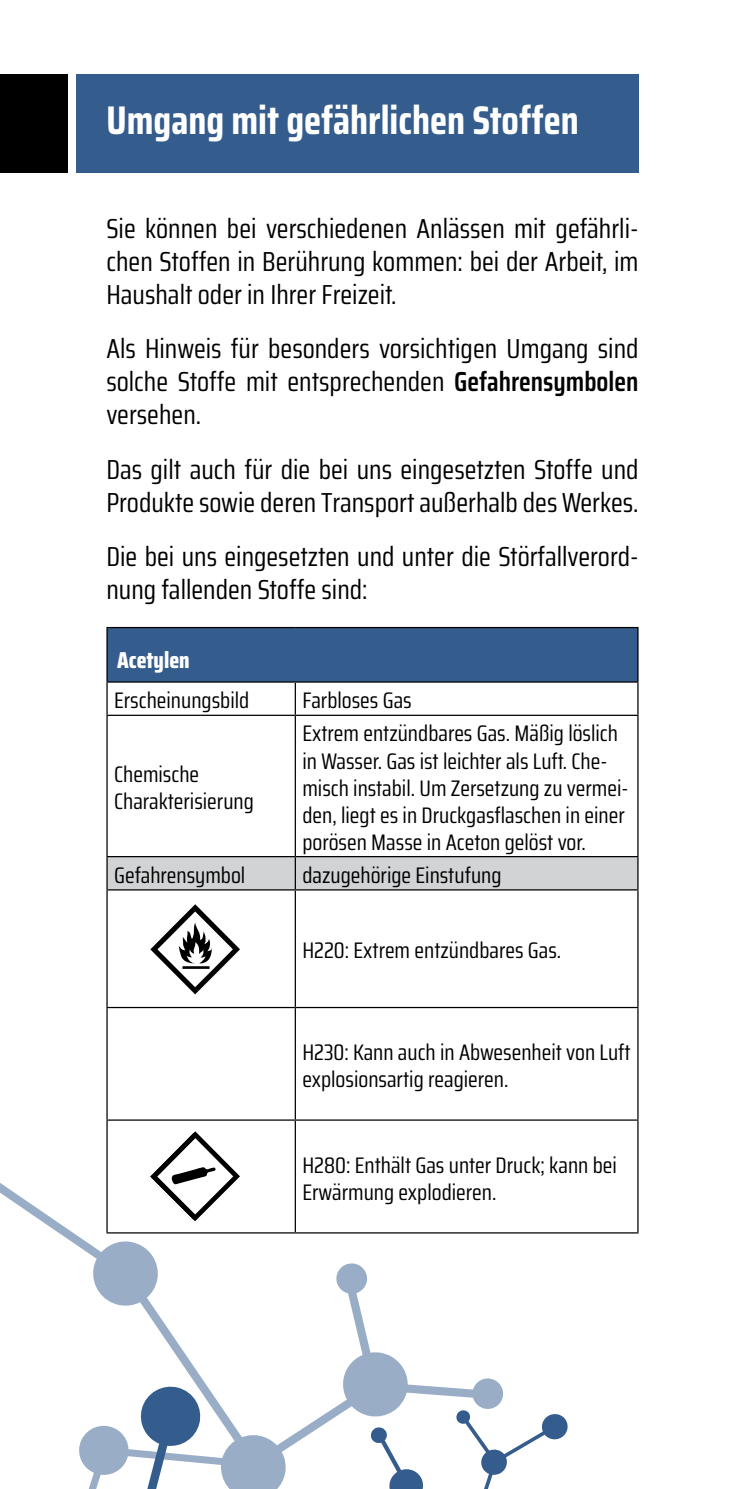
<style>
.page{position:relative;width:745px;height:1489px;background:#fff}
.page>*{position:absolute;margin:0;border:0;box-sizing:border-box;transform-origin:0 0}
.t1{font:700 40px "Saira Condensed";color:#fff}
.t2{font:27.5px/33px "Saira Condensed";color:#000;text-align:justify}
.t3{font:800 23px "Saira Condensed";color:#fff}
.t4{font:22.5px/27px "Saira Condensed";color:#000}
.s1{font-weight:600}
</style>
<div class="page">
<div style="left:76px;top:74px;width:562px;height:98px;background:#345c8d"></div>
<div style="left:0;top:74px;width:67px;height:98px;background:#000"></div>
<svg style="left:0;top:1183px;width:504px;height:200px"></svg>
<svg style="left:79px;top:1383px;width:489px;height:105px"></svg>
<div style="left:107px;top:627px;width:530px;height:55px;background:#345c8d"></div>
<div style="left:108px;top:857px;width:529px;height:32px;background:#d1d3d4"></div>
<hr style="left:106px;top:682px;width:2px;height:32px;background:#000">
<hr style="left:294px;top:682px;width:2px;height:32px;background:#000">
<hr style="left:637px;top:682px;width:1px;height:32px;background:#000">
<hr style="left:106px;top:714px;width:189px;height:2px;background:#000">
<hr style="left:106px;top:716px;width:2px;height:140px;background:#000">
<hr style="left:295px;top:714px;width:343px;height:2px;background:#000">
<hr style="left:294px;top:716px;width:2px;height:140px;background:#000">
<hr style="left:637px;top:716px;width:1px;height:140px;background:#000">
<hr style="left:106px;top:856px;width:189px;height:1px;background:#000">
<hr style="left:106px;top:857px;width:2px;height:32px;background:#000">
<hr style="left:295px;top:856px;width:343px;height:1px;background:#000">
<hr style="left:294px;top:857px;width:2px;height:32px;background:#000">
<hr style="left:637px;top:857px;width:1px;height:32px;background:#000">
<hr style="left:106px;top:889px;width:189px;height:1px;background:#000">
<hr style="left:106px;top:890px;width:2px;height:116px;background:#000">
<hr style="left:295px;top:889px;width:343px;height:1px;background:#000">
<hr style="left:294px;top:890px;width:2px;height:116px;background:#000">
<hr style="left:637px;top:890px;width:1px;height:116px;background:#000">
<hr style="left:106px;top:1006px;width:189px;height:2px;background:#000">
<hr style="left:106px;top:1008px;width:2px;height:111px;background:#000">
<hr style="left:295px;top:1006px;width:343px;height:2px;background:#000">
<hr style="left:294px;top:1008px;width:2px;height:111px;background:#000">
<hr style="left:637px;top:1008px;width:1px;height:111px;background:#000">
<hr style="left:106px;top:1119px;width:189px;height:1px;background:#000">
<hr style="left:106px;top:1120px;width:2px;height:112px;background:#000">
<hr style="left:295px;top:1119px;width:343px;height:1px;background:#000">
<hr style="left:294px;top:1120px;width:2px;height:112px;background:#000">
<hr style="left:637px;top:1120px;width:1px;height:112px;background:#000">
<hr style="left:106px;top:1232px;width:189px;height:1px;background:#000">
<hr style="left:295px;top:1232px;width:343px;height:1px;background:#000">
<hr style="left:106px;top:627px;width:189px;height:1px;background:#000">
<hr style="left:106px;top:628px;width:2px;height:53px;background:#000">
<hr style="left:295px;top:627px;width:343px;height:1px;background:#000">
<hr style="left:637px;top:628px;width:1px;height:53px;background:#000">
<hr style="left:106px;top:681px;width:189px;height:1px;background:#000">
<hr style="left:295px;top:681px;width:343px;height:1px;background:#000">
<svg style="left:150px;top:1131px;width:90px;height:90px"></svg>
<svg style="left:150px;top:904px;width:90px;height:90px"></svg>
<h1 class="t1" style="left:106px;top:90px;width:473px">Umgang mit gefährlichen Stoffen</h1>
<p class="t2" style="left:106px;top:211px;width:533px">Sie können bei verschiedenen Anlässen mit gefährli&shy;chen Stoffen in Berührung kommen: bei der Arbeit, im Haushalt oder in Ihrer Freizeit.</p>
<p class="t2" style="left:106px;top:331px;width:533px">Als Hinweis für besonders vorsichtigen Umgang sind solche Stoffe mit entsprechenden <span class="s1">Gefahrensymbolen </span>versehen.</p>
<p class="t2" style="left:106px;top:452px;width:533px">Das gilt auch für die bei uns eingesetzten Stoffe und<br>Produkte sowie deren Transport außerhalb des Werkes.</p>
<p class="t2" style="left:106px;top:539px;width:533px">Die bei uns eingesetzten und unter die Störfallverord&shy;nung fallenden Stoffe sind:</p>
<p class="t3" style="left:117px;top:642px;width:74px">Acetylen</p>
<p class="t4" style="left:114px;top:686px;width:137px">Erscheinungsbild</p>
<p class="t4" style="left:302px;top:686px;width:111px">Farbloses Gas</p>
<p class="t4" style="left:114px;top:760px;width:141px">Chemische<br>Charakterisierung</p>
<p class="t4" style="left:302px;top:719px;width:327px">Extrem entzündbares Gas. Mäßig löslich in Wasser. Gas ist leichter als Luft. Che&shy;misch instabil. Um Zersetzung zu vermei&shy;den, liegt es in Druckgasflaschen in einer porösen Masse in Aceton gelöst vor.</p>
<p class="t4" style="left:114px;top:861px;width:133px">Gefahrensymbol</p>
<p class="t4" style="left:302px;top:861px;width:200px">dazugehörige Einstufung</p>
<p class="t4" style="left:302px;top:936px;width:260px">H220: Extrem entzündbares Gas.</p>
<p class="t4" style="left:302px;top:1037px;width:329px">H230: Kann auch in Abwesenheit von Luft explosionsartig reagieren.</p>
<p class="t4" style="left:302px;top:1150px;width:316px">H280: Enthält Gas unter Druck; kann bei<br>Erwärmung explodieren.</p>
</div>
